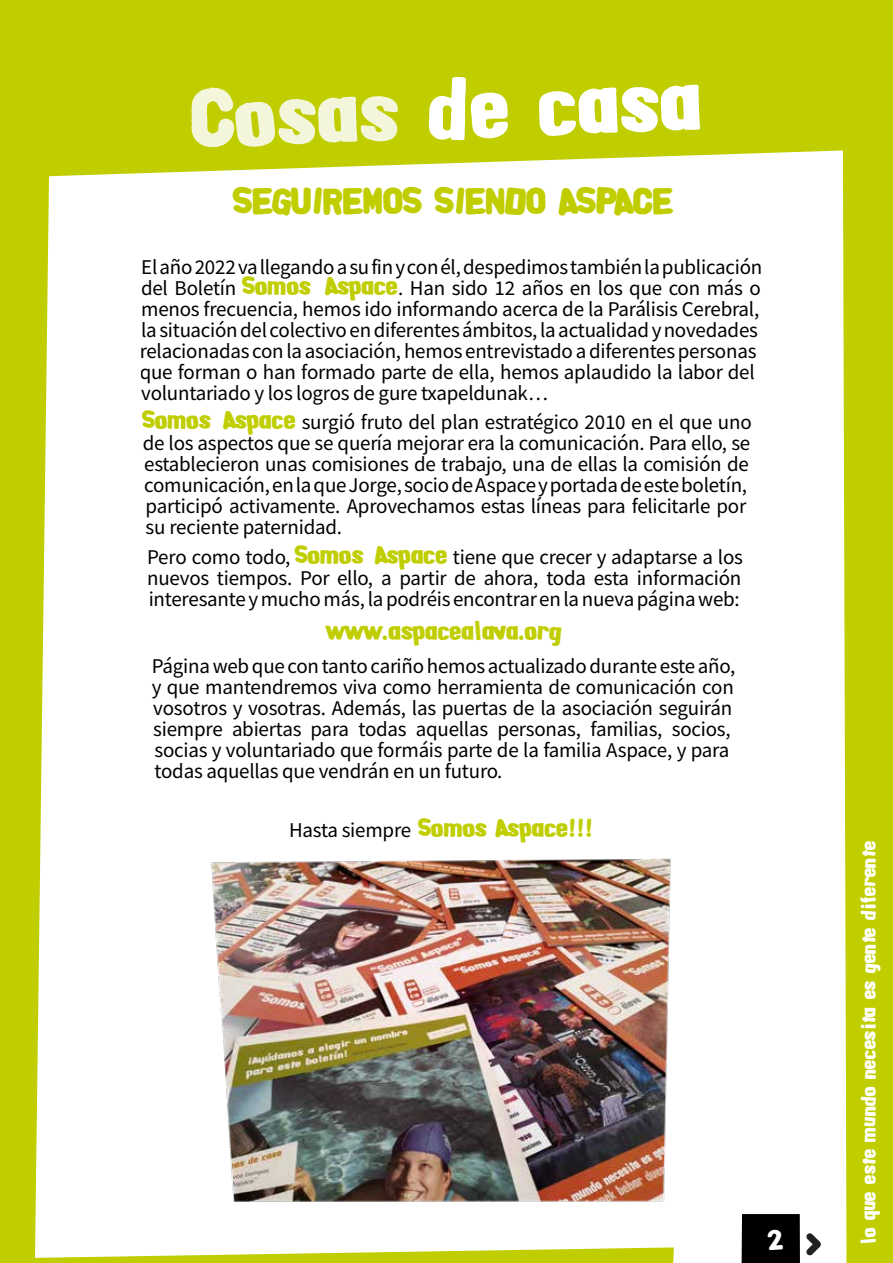
<style>
.page{position:relative;width:893px;height:1263px;background:#fff}
.page>*{position:absolute;margin:0;border:0;box-sizing:border-box;transform-origin:0 0}
.t1{font:79.5px "Alpha Fridge Magnets";color:#fff}
.t2{font:36px "Alpha Fridge Magnets";letter-spacing:-.01em;color:#c0ce00}
.t3{font:24px "Alpha Fridge Magnets";letter-spacing:-.01em;color:#c0ce00}
.t4{font:21px/21px "Source Sans Variable";letter-spacing:-.01em;color:#000}
.t5{font:19.05px "Alpha Fridge Magnets";color:#fff}
.s1{color:#f3f6da}
.s2{font-family:"Alpha Fridge Magnets";font-size:24px;color:#c0ce00}
.s3{font-family:"Source Sans Variable";font-size:21px;color:#000}
</style>
<div class="page">
<svg style="left:51px;top:0;width:791px;height:177px;background:#c4d113"></svg>
<div style="left:842px;top:0;width:51px;height:1263px;background:#c0ce00"></div>
<svg style="left:0;top:0;width:51px;height:1247px;background:#c8d422"></svg>
<div style="left:742px;top:1214px;width:58px;height:49px;background:#000"></div>
<svg style="left:806px;top:1244px;width:15px;height:11px"></svg>
<svg style="left:0;top:1247px;width:674px;height:16px"></svg>
<svg style="left:891px;top:533px;width:2px;height:92px"></svg>
<img style="left:211px;top:858px;width:460px;height:344px">
<h1 class="t1" style="left:189px;top:62px;width:514px;rotate:-2deg"><span class="s1">Cosas</span> de casa</h1>
<h2 class="t2" style="left:234px;top:176px;width:441px">SEGUIREMOS SIENDO ASPACE</h2>
<p class="t4" style="left:140px;top:256px;width:624px">El año 2022 va llegando a su fin y con él, despedimos también la publicación del Boletín <span class="s2">Somos Aspace</span>. Han sido 12 años en los que con más o menos frecuencia, hemos ido informando acerca de la Parálisis Cerebral, la situación del colectivo en diferentes ámbitos, la actualidad y novedades relacionadas con la asociación, hemos entrevistado a diferentes personas que forman o han formado parte de ella, hemos aplaudido la labor del voluntariado y los logros de gure txapeldunak…</p>
<p class="t4" style="left:143px;top:412px;width:610px"><span class="s2">Somos Aspace</span> surgió fruto del plan estratégico 2010 en el que uno de los aspectos que se quería mejorar era la comunicación. Para ello, se establecieron unas comisiones de trabajo, una de ellas la comisión de comunicación, en la que Jorge, socio de Aspace y portada de este boletín, participó activamente. Aprovechamos estas líneas para felicitarle por su reciente paternidad.</p>
<p class="t4" style="left:147px;top:546px;width:597px;text-align:justify">Pero como todo, <span class="s2">Somos Aspace</span> tiene que crecer y adaptarse a los nuevos tiempos. Por ello, a partir de ahora, toda esta información interesante y mucho más, la podréis encontrar en la nueva página web:</p>
<p class="t3" style="left:326px;top:613px;width:237px">www.aspacealava.org</p>
<p class="t4" style="left:152px;top:656px;width:585px">Página web que con tanto cariño hemos actualizado durante este año, y que mantendremos viva como herramienta de comunicación con vosotros y vosotras. Además, las puertas de la asociación seguirán siempre abiertas para todas aquellas personas, familias, socios, socias y voluntariado que formáis parte de la familia Aspace, y para todas aquellas que vendrán en un futuro.</p>
<p class="t3" style="left:289px;top:811px;width:306px"><span class="s3">Hasta siempre</span> Somos Aspace!!!</p>
<p class="t5" style="left:855px;top:1244px;width:405px;rotate:-90deg">lo que este mundo necesita es gente diferente</p>
</div>
